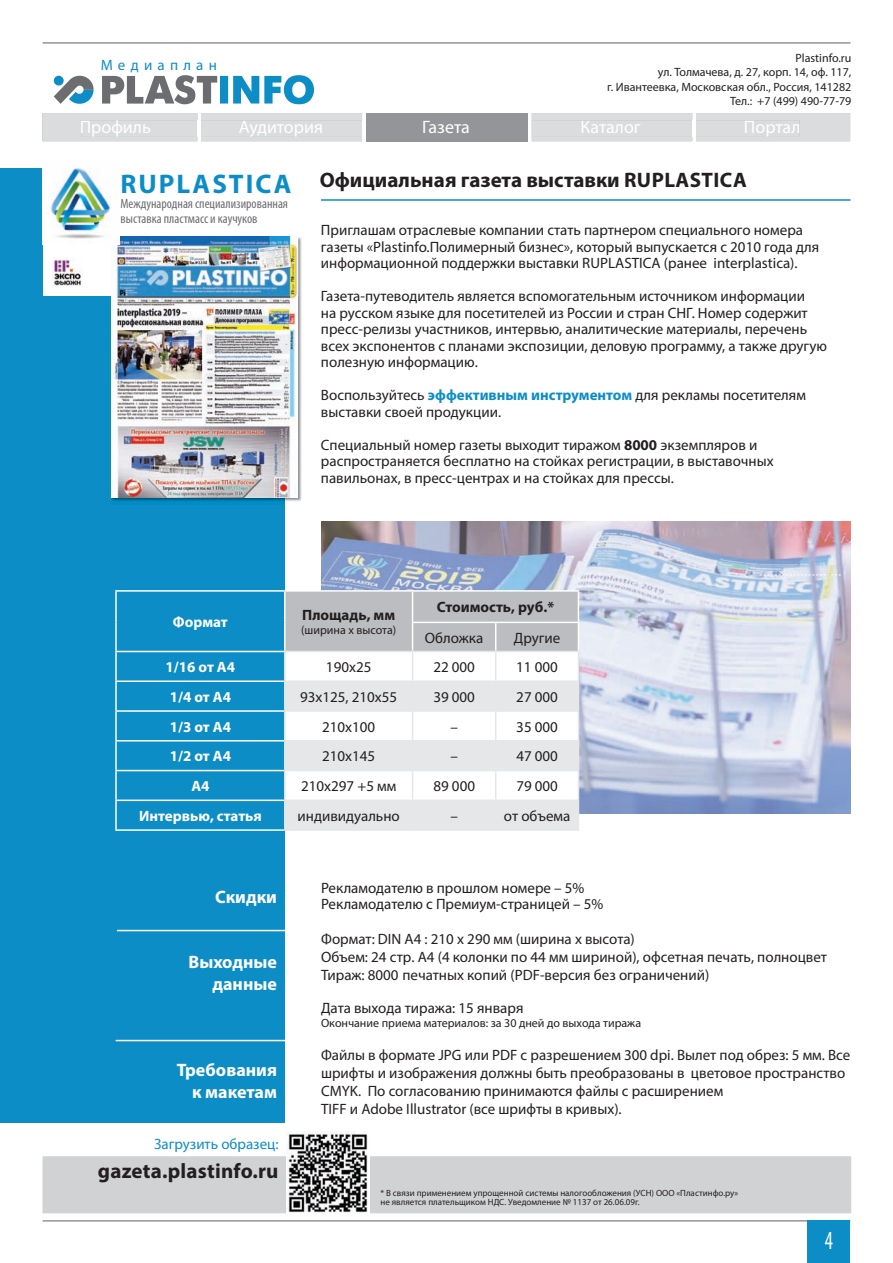
<style>
.page{position:relative;width:893px;height:1263px;background:#fff}
.page>*{position:absolute;margin:0;border:0;box-sizing:border-box;transform-origin:0 0}
.t1{font:700 27px "Myriad Pro";letter-spacing:.075em;color:#0d8dc6}
.t2{font:condensed 26.25px "Myriad Pro";color:#fff;scale:.8 1}
.t3{font:700 21px "Myriad Pro";letter-spacing:.005em;color:#231f20}
.t4{font:700 18px/21.6px "Myriad Pro";color:#fff;text-align:right}
.t5{font:18px "Myriad Pro";color:#fff}
.t6{font:15px/16.5px "Myriad Pro";color:#231f20}
.t7{font:700 15px "Myriad Pro";color:#fff}
.t8{font:700 15px "Myriad Pro";color:#231f20}
.t9{font:15px "Myriad Pro";color:#0d8dc6}
.t10{font:15px "Myriad Pro";letter-spacing:.35em;color:#0d8dc6}
.t11{font:condensed 13.5px/15px "Myriad Pro";color:#6c6d70}
.t12{font:12px/14.4px "Myriad Pro";color:#231f20;text-align:right}
.t13{font:9px/9px "Myriad Pro";color:#231f20}
.s1{font-weight:700;color:#0d8dc6}
.s2{font-weight:700}
</style>
<div class="page">
<hr style="left:43px;top:42px;width:807px;height:2px;background:#939598">
<hr style="left:43px;top:1220px;width:807px;height:1px;background:#939598">
<svg style="left:366px;top:141px;width:162px;height:1px"></svg>
<div style="left:43px;top:113px;width:807px;height:28px;background:#939598"></div>
<div style="left:807px;top:1220px;width:43px;height:43px;background:#0d8dc6"></div>
<hr style="left:362px;top:106px;width:3px;height:42px;background:#fff">
<hr style="left:528px;top:109px;width:3px;height:42px;background:#fff">
<img style="left:321px;top:521px;width:529px;height:292px">
<div style="left:43px;top:1157px;width:807px;height:55px;background:#d1d2d4"></div>
<div style="left:43px;top:1156px;width:808px;height:57px;border:2px solid #d1d2d4"></div>
<div style="left:0;top:168px;width:284px;height:955px;background:#0d8dc6"></div>
<div style="left:43px;top:162px;width:255px;height:134px;background:#fff"></div>
<img style="left:284px;top:237px;width:18px;height:268px">
<img style="left:111px;top:497px;width:173px;height:8px">
<img style="left:111px;top:237px;width:186px;height:260px">
<svg style="left:760px;top:574px;width:81px;height:1px"></svg>
<hr style="left:115px;top:590px;width:170px;height:2px;background:#fff">
<hr style="left:115px;top:592px;width:2px;height:30px;background:#fff">
<hr style="left:115px;top:622px;width:2px;height:29px;background:#fff">
<hr style="left:115px;top:651px;width:169px;height:1px;background:#fff">
<hr style="left:115px;top:652px;width:2px;height:28px;background:#fff">
<hr style="left:115px;top:680px;width:169px;height:2px;background:#fff">
<hr style="left:115px;top:682px;width:2px;height:28px;background:#fff">
<hr style="left:115px;top:710px;width:169px;height:2px;background:#fff">
<hr style="left:115px;top:712px;width:2px;height:28px;background:#fff">
<hr style="left:115px;top:740px;width:169px;height:1px;background:#fff">
<hr style="left:115px;top:741px;width:2px;height:29px;background:#fff">
<hr style="left:115px;top:770px;width:169px;height:1px;background:#fff">
<hr style="left:115px;top:771px;width:2px;height:28px;background:#fff">
<hr style="left:115px;top:799px;width:169px;height:2px;background:#fff">
<hr style="left:115px;top:801px;width:2px;height:28px;background:#fff">
<hr style="left:115px;top:829px;width:169px;height:2px;background:#fff">
<hr style="left:285px;top:590px;width:128px;height:2px;background:#fff">
<hr style="left:413px;top:590px;width:83px;height:2px;background:#fff">
<hr style="left:496px;top:590px;width:83px;height:2px;background:#fff">
<hr style="left:284px;top:651px;width:129px;height:1px;background:#e6e7e9">
<hr style="left:284px;top:652px;width:2px;height:28px;background:#e6e7e9">
<hr style="left:284px;top:680px;width:129px;height:2px;background:#e6e7e9">
<hr style="left:284px;top:682px;width:2px;height:28px;background:#e6e7e9">
<hr style="left:284px;top:710px;width:129px;height:2px;background:#e6e7e9">
<hr style="left:284px;top:712px;width:2px;height:28px;background:#e6e7e9">
<hr style="left:284px;top:740px;width:129px;height:1px;background:#e6e7e9">
<hr style="left:284px;top:741px;width:2px;height:29px;background:#e6e7e9">
<hr style="left:284px;top:770px;width:129px;height:1px;background:#e6e7e9">
<hr style="left:284px;top:771px;width:2px;height:28px;background:#e6e7e9">
<hr style="left:284px;top:799px;width:129px;height:2px;background:#e6e7e9">
<hr style="left:284px;top:801px;width:2px;height:28px;background:#e6e7e9">
<svg style="left:285px;top:591px;width:294px;height:238px"></svg>
<hr style="left:284px;top:829px;width:129px;height:2px;background:#e6e7e9">
<hr style="left:413px;top:829px;width:83px;height:2px;background:#e6e7e9">
<hr style="left:496px;top:829px;width:83px;height:2px;background:#e6e7e9">
<hr style="left:117px;top:930px;width:174px;height:1px;background:#fff">
<hr style="left:116px;top:1040px;width:174px;height:1px;background:#fff">
<hr style="left:321px;top:199px;width:529px;height:2px;background:#0d8dc6">
<img style="left:51px;top:168px;width:68px;height:76px">
<img style="left:52px;top:257px;width:29px;height:29px">
<svg style="left:42px;top:75px;width:320px;height:67px"></svg>
<svg style="left:531px;top:113px;width:320px;height:29px;background:#dbdbdd"></svg>
<hr style="left:693px;top:120px;width:3px;height:17px;background:#fff">
<img style="left:286px;top:1131px;width:84px;height:82px">
<p class="t10" style="left:101px;top:56px;width:118px">Медиаплан</p>
<p class="t12" style="left:607px;top:50px;width:246px">Plastinfo.ru<br>ул. Толмачева, д. 27, корп. 14, оф. 117,<br>г. Ивантеевка, Московская обл., Россия, 141282<br>Тел.: +7 (499) 490-77-79</p>
<p class="t5" style="left:80px;top:116px;width:73px">Профиль</p>
<p class="t5" style="left:239px;top:116px;width:86px">Аудитория</p>
<p class="t5" style="left:422px;top:116px;width:49px">Газета</p>
<p class="t5" style="left:580px;top:116px;width:62px">Каталог</p>
<p class="t5" style="left:744px;top:116px;width:58px">Портал</p>
<h1 class="t1" style="left:121px;top:166px;width:172px">RuPlastica</h1>
<p class="t11" style="left:121px;top:196px;width:169px">Международная специализированная выставка пластмасс и каучуков</p>
<h3 class="t3" style="left:320px;top:167px;width:429px">Официальная газета выставки RuPlastica</h3>
<p class="t6" style="left:321px;top:221px;width:500px">Приглашам отраслевые компании стать партнером специального номера газеты «Plastinfo.Полимерный бизнес», который выпускается с 2010 года для информационной поддержки выставки RUPLASTICA (ранее interplastica).</p>
<p class="t6" style="left:321px;top:287px;width:508px">Газета-путеводитель является вспомогательным источником информации<br>на русском языке для посетителей из России и стран СНГ. Номер содержит пресс-релизы участников, интервью, аналитические материалы, перечень всех экспонентов с планами экспозиции, деловую программу, а также другую полезную информацию.</p>
<p class="t6" style="left:321px;top:386px;width:487px">Воспользуйтесь <span class="s1">эффективным инструментом</span> для рекламы посетителям выставки своей продукции.</p>
<p class="t6" style="left:321px;top:436px;width:454px">Специальный номер газеты выходит тиражом <span class="s2">8000</span> экземпляров и распространяется бесплатно на стойках регистрации, в выставочных павильонах, в пресс-центрах и на стойках для прессы.</p>
<p class="t7" style="left:173px;top:612px;width:56px">Формат</p>
<p class="t8" style="left:302px;top:605px;width:95px">Площадь, мм</p>
<p class="t12" style="left:301px;top:623px;width:97px">(ширина х высота)</p>
<p class="t8" style="left:437px;top:597px;width:119px">Стоимость, руб.*</p>
<p class="t6" style="left:425px;top:629px;width:60px">Обложка</p>
<p class="t6" style="left:514px;top:629px;width:48px">Другие</p>
<p class="t7" style="left:166px;top:657px;width:71px">1/16 от А4</p>
<p class="t6" style="left:326px;top:658px;width:47px">190x25</p>
<p class="t6" style="left:433px;top:658px;width:43px">22 000</p>
<p class="t6" style="left:516px;top:658px;width:43px">11 000</p>
<p class="t7" style="left:170px;top:687px;width:63px">1/4 от А4</p>
<p class="t6" style="left:300px;top:688px;width:99px">93х125, 210х55</p>
<p class="t6" style="left:433px;top:688px;width:43px">39 000</p>
<p class="t6" style="left:516px;top:688px;width:43px">27 000</p>
<p class="t7" style="left:170px;top:717px;width:63px">1/3 от А4</p>
<p class="t6" style="left:322px;top:718px;width:55px">210х100</p>
<p class="t6" style="left:450px;top:718px;width:9px">–</p>
<p class="t6" style="left:516px;top:718px;width:43px">35 000</p>
<p class="t7" style="left:170px;top:746px;width:63px">1/2 от А4</p>
<p class="t6" style="left:322px;top:748px;width:55px">210х145</p>
<p class="t6" style="left:450px;top:748px;width:9px">–</p>
<p class="t6" style="left:516px;top:748px;width:43px">47 000</p>
<p class="t7" style="left:191px;top:776px;width:20px">А4</p>
<p class="t6" style="left:301px;top:777px;width:97px">210х297 +5 мм</p>
<p class="t6" style="left:433px;top:777px;width:43px">89 000</p>
<p class="t6" style="left:516px;top:777px;width:43px">79 000</p>
<p class="t7" style="left:139px;top:806px;width:124px">Интервью, статья</p>
<p class="t6" style="left:298px;top:807px;width:104px">индивидуально</p>
<p class="t6" style="left:450px;top:807px;width:9px">–</p>
<p class="t6" style="left:504px;top:807px;width:68px">от объема</p>
<p class="t4" style="left:215px;top:886px;width:63px">Скидки</p>
<p class="t4" style="left:188px;top:950px;width:90px">Выходные данные</p>
<p class="t4" style="left:177px;top:1058px;width:102px">Требования к макетам</p>
<p class="t9" style="left:154px;top:1134px;width:126px">Загрузить образец:</p>
<h3 class="t3" style="left:98px;top:1158px;width:182px">gazeta.plastinfo.ru</h3>
<p class="t6" style="left:321px;top:879px;width:284px">Рекламодателю в прошлом номере – 5%<br>Рекламодателю с Премиум-страницей – 5%</p>
<p class="t6" style="left:321px;top:930px;width:508px;line-height:18px">Формат: DIN А4 : 210 х 290 мм (ширина x высота)<br>Объем: 24 стр. А4 (4 колонки по 44 мм шириной), офсетная печать, полноцвет<br>Тираж: 8000 печатных копий (PDF-версия без ограничений)</p>
<p class="t6" style="left:321px;top:999px;width:204px">Дата выхода тиража: 15 января</p>
<p class="t12" style="left:321px;top:1016px;width:322px">Окончание приема материалов: за 30 дней до выхода тиража</p>
<p class="t6" style="left:321px;top:1045px;width:531px;line-height:18px">Файлы в формате JPG или PDF с разрешением 300 dpi. Вылет под обрез: 5 мм. Все шрифты и изображения должны быть преобразованы в цветовое пространство CMYK. По согласованию принимаются файлы с расширением<br>TIFF и Adobe Illustrator (все шрифты в кривых).</p>
<p class="t13" style="left:380px;top:1188px;width:359px">* В связи применением упрощенной системы налогообложения (УСН) ООО «Пластинфо.ру» не является плательщиком НДС. Уведомление № 1137 от 26.06.09г.</p>
<h2 class="t2" style="left:825px;top:1225px;width:12px">4</h2>
</div>
